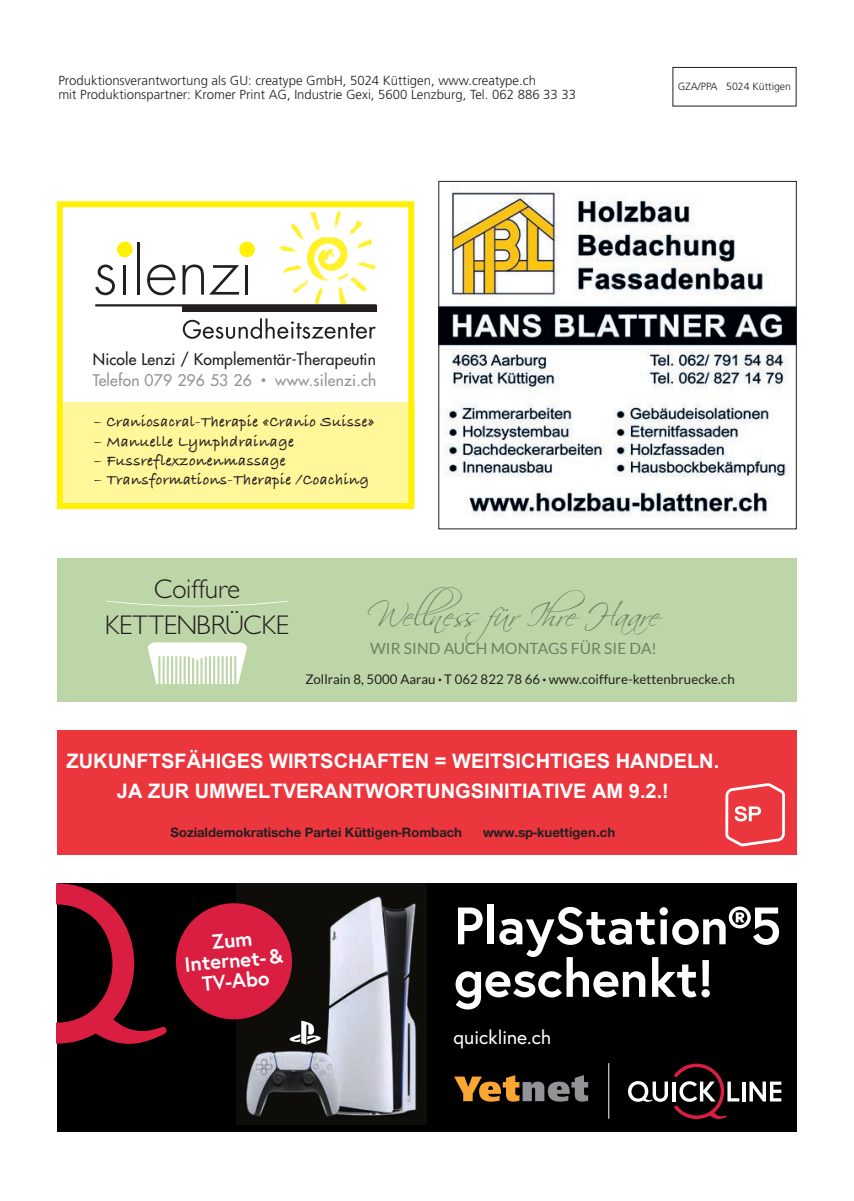
<style>
.page{position:relative;width:854px;height:1201px;background:#fff}
.page>*{position:absolute;margin:0;border:0;box-sizing:border-box;transform-origin:0 0}
.t1{font:700 52.5px/52.5px "Europa";letter-spacing:-.005em;color:#fff}
.t2{font:32.02px "Scriptina";letter-spacing:-.04em;color:#6d7f64}
.t3{font:300 27.12px/35.7px "Gill Sans";color:#231f20;text-align:center}
.t4{font:700 20.47px/20.5px "Europa";color:#fff;text-align:center}
.t5{font:700 19.95px/30.4px "Arial";color:#fff;text-align:center}
.t6{font:19.25px "Europa";color:#fff}
.t7{font:700 15.75px "Bradley Hand ITCTT";letter-spacing:.025em;color:#231f20}
.t8{font:15.75px "Futura";letter-spacing:.01em;color:#231f20}
.t9{font:700 15.75px "Bradley Hand ITCTT";letter-spacing:.025em;color:#231f20;scale:.96 1}
.t10{font:15.75px "Futura";letter-spacing:.015em;color:#939598}
.t11{font:15.58px "Lato";letter-spacing:.005em;color:#6d7f64}
.t12{font:14.35px/19.8px "Futura";color:#231f20}
.t13{font:800 14.35px "Futura";color:#231f20}
.t14{font:700 14px "Nimbus San Nov";color:#231f20}
.t15{font:13.3px "Lato";letter-spacing:.005em;color:#231f20}
.t16{font:300 13.12px/14.9px "Frutiger LT Std";color:#231f20}
.t17{font:300 10.5px "Frutiger LT Std";color:#231f20}
.s1{font-size:28.88px}
.s2{font-family:"Baloo"}
</style>
<div class="page">
<div style="left:672px;top:67px;width:124px;height:39px;border:1px solid #231f20"></div>
<div style="left:57px;top:883px;width:739px;height:248px;background:#000001"></div>
<svg style="left:57px;top:883px;width:109px;height:160px"></svg>
<hr style="left:608px;top:1063px;width:1px;height:55px;background:#fff">
<svg style="left:742px;top:1082px;width:3px;height:19px"></svg>
<svg style="left:749px;top:1081px;width:32px;height:20px"></svg>
<svg style="left:628px;top:1081px;width:39px;height:20px"></svg>
<hr style="left:672px;top:1081px;width:3px;height:20px;background:#fff">
<svg style="left:673px;top:1063px;width:66px;height:56px"></svg>
<svg style="left:454px;top:1075px;width:134px;height:26px"></svg>
<img style="left:236px;top:883px;width:190px;height:241px">
<svg style="left:289px;top:1020px;width:32px;height:24px"></svg>
<div style="left:176px;top:903px;width:116px;height:116px;background:#da1e42;border-radius:50%"></div>
<div style="left:57px;top:730px;width:739px;height:124px;background:#ec363e"></div>
<svg style="left:725px;top:783px;width:59px;height:63px"></svg>
<div style="left:57px;top:558px;width:739px;height:144px;background:#bdd6a7"></div>
<svg style="left:148px;top:642px;width:99px;height:42px"></svg>
<svg style="left:106px;top:600px;width:182px;height:6px"></svg>
<img style="left:440px;top:188px;width:354px;height:329px">
<div style="left:438px;top:181px;width:358px;height:348px;border:1px solid #231f20"></div>
<svg style="left:57px;top:201px;width:357px;height:308px"></svg>
<p class="t16" style="left:58px;top:73px;width:519px">Produktionsverantwortung als GU: creatype GmbH, 5024 Küttigen, www.creatype.ch<br>mit Produktionspartner: Kromer Print AG, Industrie Gexi, 5600 Lenzburg, Tel. 062 886 33 33</p>
<p class="t17" style="left:677px;top:81px;width:115px">GZA/PPA 5024 Küttigen</p>
<p class="t8" style="left:93px;top:348px;width:284px">Nicole Lenzi / Komplementär-Therapeutin</p>
<p class="t10" style="left:93px;top:369px;width:160px">Telefon 079 296 53 26</p>
<p class="t10" style="left:261px;top:369px;width:116px">● www.silenzi.ch</p>
<p class="t9" style="left:94px;top:410px;width:293px">– Craniosacral-Therapie «Cranio Suisse»</p>
<p class="t7" style="left:94px;top:429px;width:201px">– Manuelle Lymphdrainage</p>
<p class="t7" style="left:94px;top:448px;width:193px">– Fussreflexzonenmassage</p>
<p class="t7" style="left:94px;top:468px;width:276px">– Transformations-Therapie /Coaching</p>
<p class="t13" style="left:183px;top:367px;width:76px">Nicole Lenzi</p>
<p class="t12" style="left:183px;top:406px;width:100px">Hauptstrasse 11<br>5024 Küttigen</p>
<p class="t12" style="left:183px;top:454px;width:103px">062 897 49 09<br>079 296 53 26</p>
<h3 class="t3" style="left:105px;top:571px;width:186px">Coiffure<br>KETTENBRÜCKE</h3>
<h2 class="t2" style="left:367px;top:596px;width:293px">W<span class="s1">e</span>lln<span class="s1">e</span>ss für Ihr<span class="s1">e</span> Haar<span class="s1">e</span></h2>
<p class="t11" style="left:370px;top:639px;width:288px">WIR SIND AUCH MONTAGS FÜR SIE DA!</p>
<p class="t15" style="left:305px;top:672px;width:431px">Zollrain 8, 5000 Aarau <span class="s2">·</span> T 062 822 78 66 <span class="s2">·</span> www.coiffure-kettenbruecke.ch</p>
<h3 class="t5" style="left:67px;top:745px;width:654px">ZUKUNFTSFÄHIGES WIRTSCHAFTEN = WEITSICHTIGES HANDELN.<br>JA ZUR UMWELTVERANTWORTUNGSINITIATIVE AM 9.2.!</h3>
<p class="t14" style="left:170px;top:823px;width:293px">Sozialdemokratische Partei Küttigen-Rombach</p>
<p class="t14" style="left:483px;top:823px;width:134px">www.sp-kuettigen.ch</p>
<h3 class="t4" style="left:182px;top:933px;width:100px;rotate:-5deg">Zum<br>Internet-&amp;<br>TV-Abo</h3>
<h1 class="t1" style="left:454px;top:898px;width:328px">PlayStation®5 geschenkt!</h1>
<h3 class="t6" style="left:453px;top:1024px;width:99px">quickline.ch</h3>
</div>
